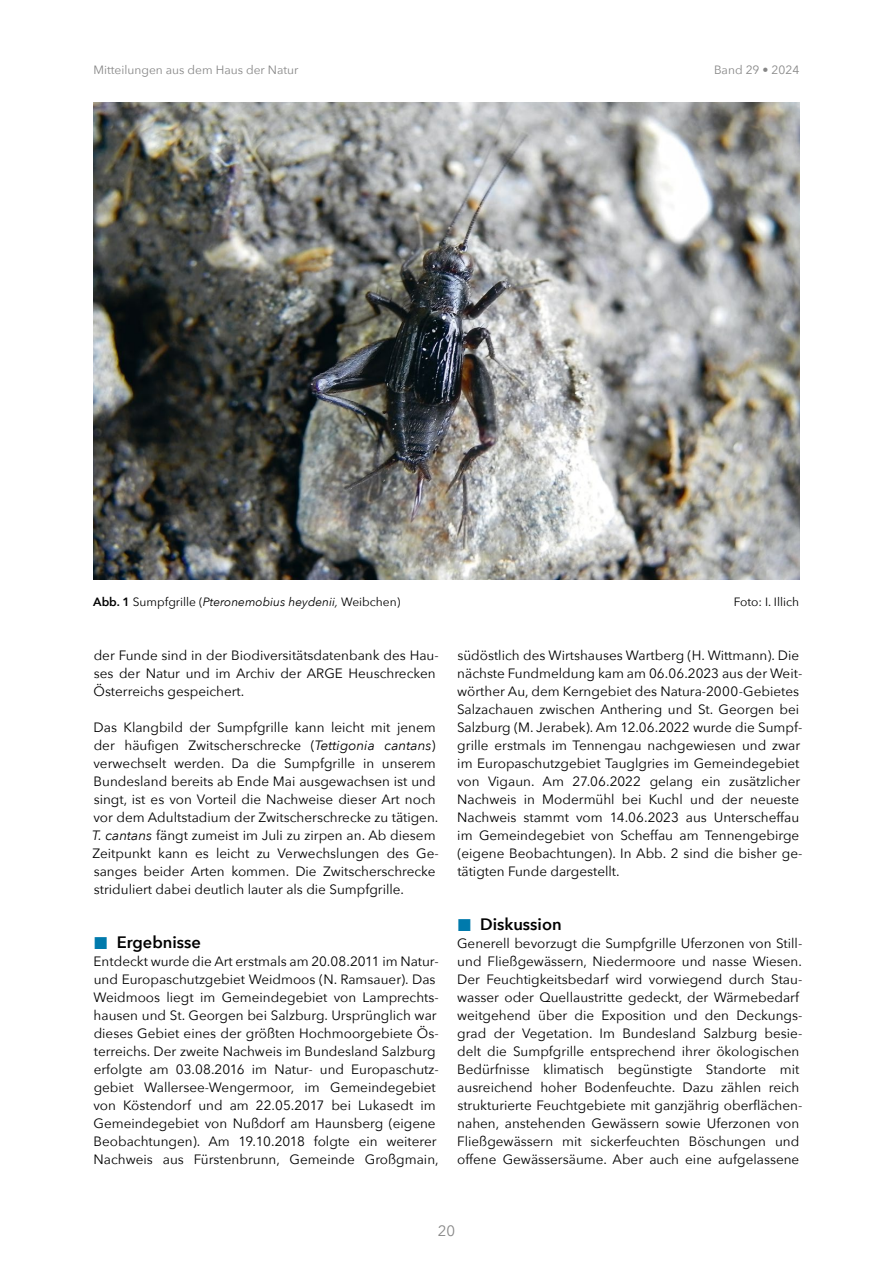
<style>
.page{position:relative;width:893px;height:1263px;background:#fff}
.page>*{position:absolute;margin:0;border:0;box-sizing:border-box;transform-origin:0 0}
.t1{font:600 16.5px "Avenir Next";color:#000}
.t2{font:15px "Avenir Next";color:#878787}
.t3{font:13.5px/18px "Avenir Next";color:#000}
.t4{font:italic 12px "Avenir Next";color:#000}
.t5{font:12px "Avenir Next";color:#878787}
.t6{font:12px "Avenir Next";color:#000}
.s1{font-weight:600;font-style:normal}
.s2{font-style:normal}
.s3{font-style:italic}
</style>
<div class="page">
<img style="left:94px;top:102px;width:705px;height:477px">
<p class="t5" style="left:94px;top:60px;width:206px">Mitteilungen aus dem Haus der Natur</p>
<p class="t5" style="left:714px;top:60px;width:87px">Band 29 • 2024</p>
<p class="t4" style="left:93px;top:592px;width:309px"><span class="s1">Abb. 1</span> <span class="s2">Sumpfgrille (</span>Pteronemobius heydenii, <span class="s2">Weibchen)</span></p>
<p class="t6" style="left:734px;top:592px;width:67px">Foto: I. Illich</p>
<p class="t3" style="left:94px;top:646px;width:347px">der Funde sind in der Biodiversitätsdatenbank des Hau&shy;ses der Natur und im Archiv der ARGE Heuschrecken<br>Österreichs gespeichert.</p>
<p class="t3" style="left:92px;top:718px;width:348px">Das Klangbild der Sumpfgrille kann leicht mit jenem der häufigen Zwitscherschrecke (<span class="s3">Tettigonia cantans</span>) verwechselt werden. Da die Sumpfgrille in unserem Bundesland bereits ab Ende Mai ausgewachsen ist und singt, ist es von Vorteil die Nachweise dieser Art noch vor dem Adultstadium der Zwitscherschrecke zu tätigen.<br><span class="s3">T. cantans</span> fängt zumeist im Juli zu zirpen an. Ab diesem Zeitpunkt kann es leicht zu Verwechslungen des Ge&shy;sanges beider Arten kommen. Die Zwitscherschrecke striduliert dabei deutlich lauter als die Sumpfgrille.</p>
<p class="t1" style="left:117px;top:928px;width:86px">Ergebnisse</p>
<p class="t3" style="left:93px;top:952px;width:347px">Entdeckt wurde die Art erstmals am 20.08.2011 im Natur&shy;und Europaschutzgebiet Weidmoos (N. Ramsauer). Das Weidmoos liegt im Gemeindegebiet von Lamprechts&shy;hausen und St. Georgen bei Salzburg. Ursprünglich war dieses Gebiet eines der größten Hochmoorgebiete Ös&shy;terreichs. Der zweite Nachweis im Bundesland Salzburg erfolgte am 03.08.2016 im Natur- und Europaschutz&shy;gebiet Wallersee-Wengermoor, im Gemeindegebiet von Köstendorf und am 22.05.2017 bei Lukasedt im Gemeindegebiet von Nußdorf am Haunsberg (eigene Beobachtungen). Am 19.10.2018 folgte ein weiterer Nachweis aus Fürstenbrunn, Gemeinde Großgmain,</p>
<p class="t3" style="left:457px;top:646px;width:347px">südöstlich des Wirtshauses Wartberg (H. Wittmann). Die nächste Fundmeldung kam am 06.06.2023 aus der Weit&shy;wörther Au, dem Kerngebiet des Natura-2000-Gebietes Salzachauen zwischen Anthering und St. Georgen bei Salzburg (M. Jerabek). Am 12.06.2022 wurde die Sumpf&shy;grille erstmals im Tennengau nachgewiesen und zwar im Europaschutzgebiet Tauglgries im Gemeindegebiet von Vigaun. Am 27.06.2022 gelang ein zusätzlicher Nachweis in Modermühl bei Kuchl und der neueste Nachweis stammt vom 14.06.2023 aus Unterscheffau im Gemeindegebiet von Scheffau am Tennengebirge (eigene Beobachtungen). In Abb. 2 sind die bisher ge&shy;tätigten Funde dargestellt.</p>
<p class="t1" style="left:480px;top:910px;width:83px">Diskussion</p>
<p class="t3" style="left:457px;top:934px;width:347px">Generell bevorzugt die Sumpfgrille Uferzonen von Still&shy;und Fließgewässern, Niedermoore und nasse Wiesen.<br>Der Feuchtigkeitsbedarf wird vorwiegend durch Stau&shy;wasser oder Quellaustritte gedeckt, der Wärmebedarf weitgehend über die Exposition und den Deckungs&shy;grad der Vegetation. Im Bundesland Salzburg besie&shy;delt die Sumpfgrille entsprechend ihrer ökologischen Bedürfnisse klimatisch begünstigte Standorte mit ausreichend hoher Bodenfeuchte. Dazu zählen reich strukturierte Feuchtgebiete mit ganzjährig oberflächen&shy;nahen, anstehenden Gewässern sowie Uferzonen von Fließgewässern mit sickerfeuchten Böschungen und offene Gewässersäume. Aber auch eine aufgelassene</p>
<p class="t2" style="left:438px;top:1218px;width:19px">20</p>
</div>
